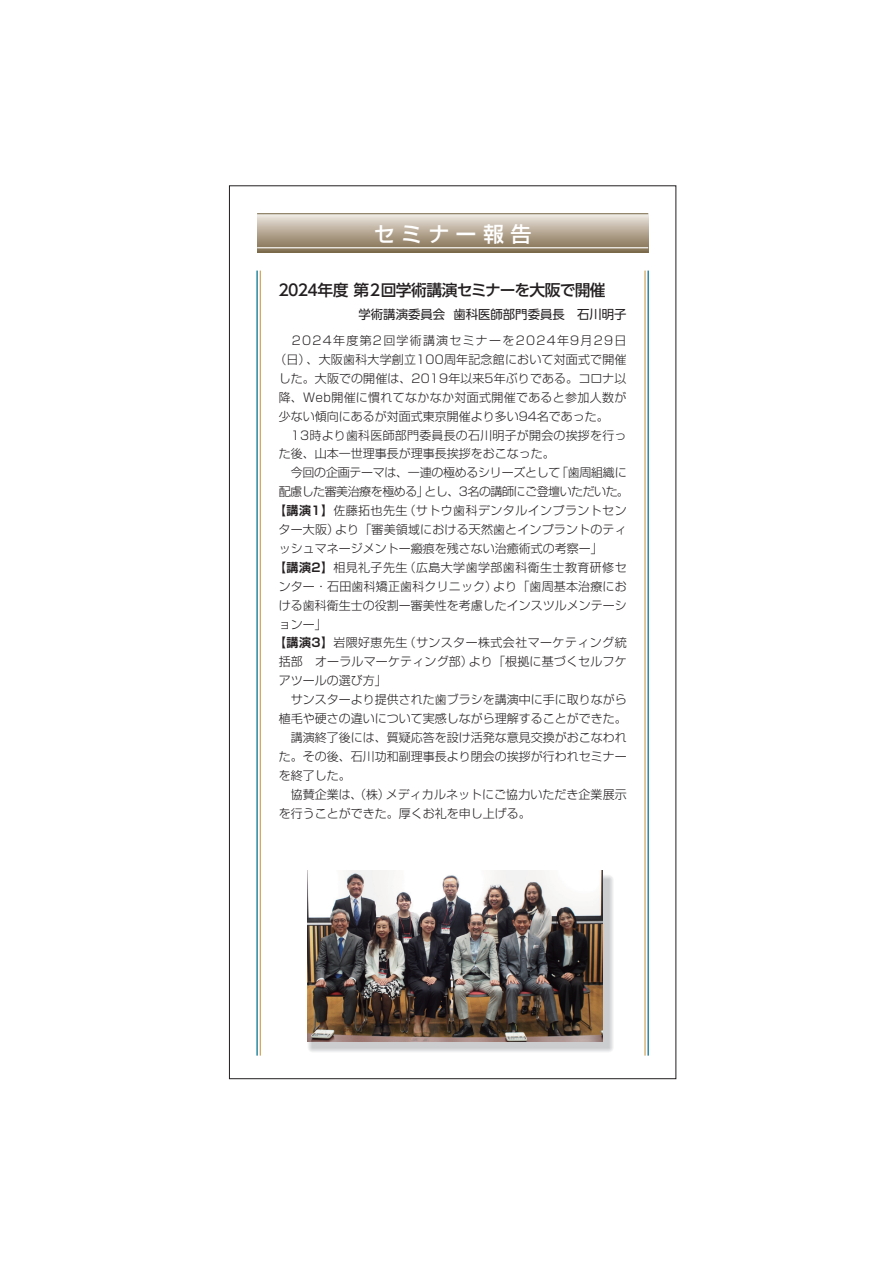
<style>
.page{position:relative;width:894px;height:1263px;background:#fff}
.page>*{position:absolute;margin:0;border:0;box-sizing:border-box;transform-origin:0 0}
.t1{font:500 21px "Shin Go";letter-spacing:.3em;color:#fff}
.t2{font:500 15.75px "UD Shin Go Pro";letter-spacing:-.04em;color:#231f20}
.t3{font:12.3px "UD Shin Go Pro";color:#231f20}
.t4{font:300 12px "Shin Go";letter-spacing:.005em;color:#231f20}
.t5{font:300 12px "Shin Go";letter-spacing:.035em;color:#231f20}
.t6{font:300 12px "Shin Go";letter-spacing:-.04em;color:#231f20}
.t7{font:300 12px "Shin Go";letter-spacing:.025em;color:#231f20}
.t8{font:300 12px "Shin Go";letter-spacing:-.025em;color:#231f20}
.t9{font:300 12px "Shin Go";letter-spacing:.105em;color:#231f20}
.s1{font-family:"Shin Go De";font-weight:700}
</style>
<div class="page">
<svg style="left:257px;top:214px;width:391px;height:38px;background:#b7aa97"></svg>
<hr style="left:257px;top:247px;width:391px;height:1px;background:#fff">
<hr style="left:257px;top:213px;width:391px;height:1px;background:#766645">
<hr style="left:256px;top:271px;width:2px;height:785px;background:#2a89a1">
<hr style="left:260px;top:271px;width:1px;height:785px;background:#ce9c50">
<hr style="left:647px;top:271px;width:2px;height:785px;background:#2a89a1">
<hr style="left:644px;top:271px;width:2px;height:785px;background:#ce9c50">
<hr style="left:257px;top:252px;width:391px;height:1px;background:#766645">
<div style="left:312px;top:880px;width:297px;height:168px;background:#cccdcf"></div>
<img style="left:308px;top:870px;width:295px;height:172px">
<p class="t1" style="left:374px;top:220px;width:159px">セミナー報告</p>
<p class="t2" style="left:278px;top:277px;width:329px">2024年度 第２回学術講演セミナーを大阪で開催</p>
<p class="t3" style="left:359px;top:304px;width:270px">学術講演委員会 歯科医師部門委員長　石川明子</p>
<p class="t9" style="left:292px;top:333px;width:336px">2024年度第2回学術講演セミナーを2024年9月29日</p>
<p class="t4" style="left:275px;top:352px;width:353px">（日）、大阪歯科大学創立100周年記念館において対面式で開催</p>
<p class="t4" style="left:279px;top:371px;width:349px">した。大阪での開催は、2019年以来5年ぶりである。コロナ以</p>
<p class="t7" style="left:279px;top:389px;width:349px">降、Web開催に慣れてなかなか対面式開催であると参加人数が</p>
<p class="t4" style="left:279px;top:408px;width:332px">少ない傾向にあるが対面式東京開催より多い94名であった。</p>
<p class="t4" style="left:279px;top:427px;width:349px">　13時より歯科医師部門委員長の石川明子が開会の挨拶を行っ</p>
<p class="t4" style="left:279px;top:446px;width:277px">た後、山本一世理事長が理事長挨拶をおこなった。</p>
<p class="t8" style="left:291px;top:465px;width:337px">今回の企画テーマは、一連の極めるシリーズとして「歯周組織に</p>
<p class="t6" style="left:279px;top:484px;width:352px">配慮した審美治療を極める」とし、3名の講師にご登壇いただいた。</p>
<p class="t5" style="left:275px;top:503px;width:354px"><span class="s1">【講演1】</span>佐藤拓也先生（サトウ歯科デンタルインプラントセン</p>
<p class="t4" style="left:279px;top:522px;width:350px">ター大阪）より「審美領域における天然歯とインプラントのティ</p>
<p class="t4" style="left:279px;top:541px;width:325px">ッシュマネージメントー瘢痕を残さない治癒術式の考察ー」</p>
<p class="t5" style="left:275px;top:560px;width:354px"><span class="s1">【講演2】</span>相見礼子先生（広島大学歯学部歯科衛生士教育研修セ</p>
<p class="t4" style="left:279px;top:578px;width:350px">ンター・石田歯科矯正歯科クリニック）より「歯周基本治療にお</p>
<p class="t4" style="left:279px;top:597px;width:349px">ける歯科衛生士の役割ー審美性を考慮したインスツルメンテーシ</p>
<p class="t4" style="left:279px;top:616px;width:49px">ョンー」</p>
<p class="t5" style="left:275px;top:635px;width:354px"><span class="s1">【講演3】</span>岩隈好恵先生（サンスター株式会社マーケティング統</p>
<p class="t4" style="left:279px;top:654px;width:350px">括部　オーラルマーケティング部）より「根拠に基づくセルフケ</p>
<p class="t4" style="left:279px;top:673px;width:109px">アツールの選び方」</p>
<p class="t4" style="left:279px;top:692px;width:349px">　サンスターより提供された歯ブラシを講演中に手に取りながら</p>
<p class="t4" style="left:279px;top:711px;width:349px">植毛や硬さの違いについて実感しながら理解することができた。</p>
<p class="t4" style="left:279px;top:730px;width:349px">　講演終了後には、質疑応答を設け活発な意見交換がおこなわれ</p>
<p class="t4" style="left:279px;top:749px;width:349px">た。その後、石川功和副理事長より閉会の挨拶が行われセミナー</p>
<p class="t4" style="left:279px;top:767px;width:73px">を終了した。</p>
<p class="t4" style="left:279px;top:786px;width:350px">　協賛企業は、（株）メディカルネットにご協力いただき企業展示</p>
<p class="t4" style="left:279px;top:805px;width:253px">を行うことができた。厚くお礼を申し上げる。</p>
</div>
